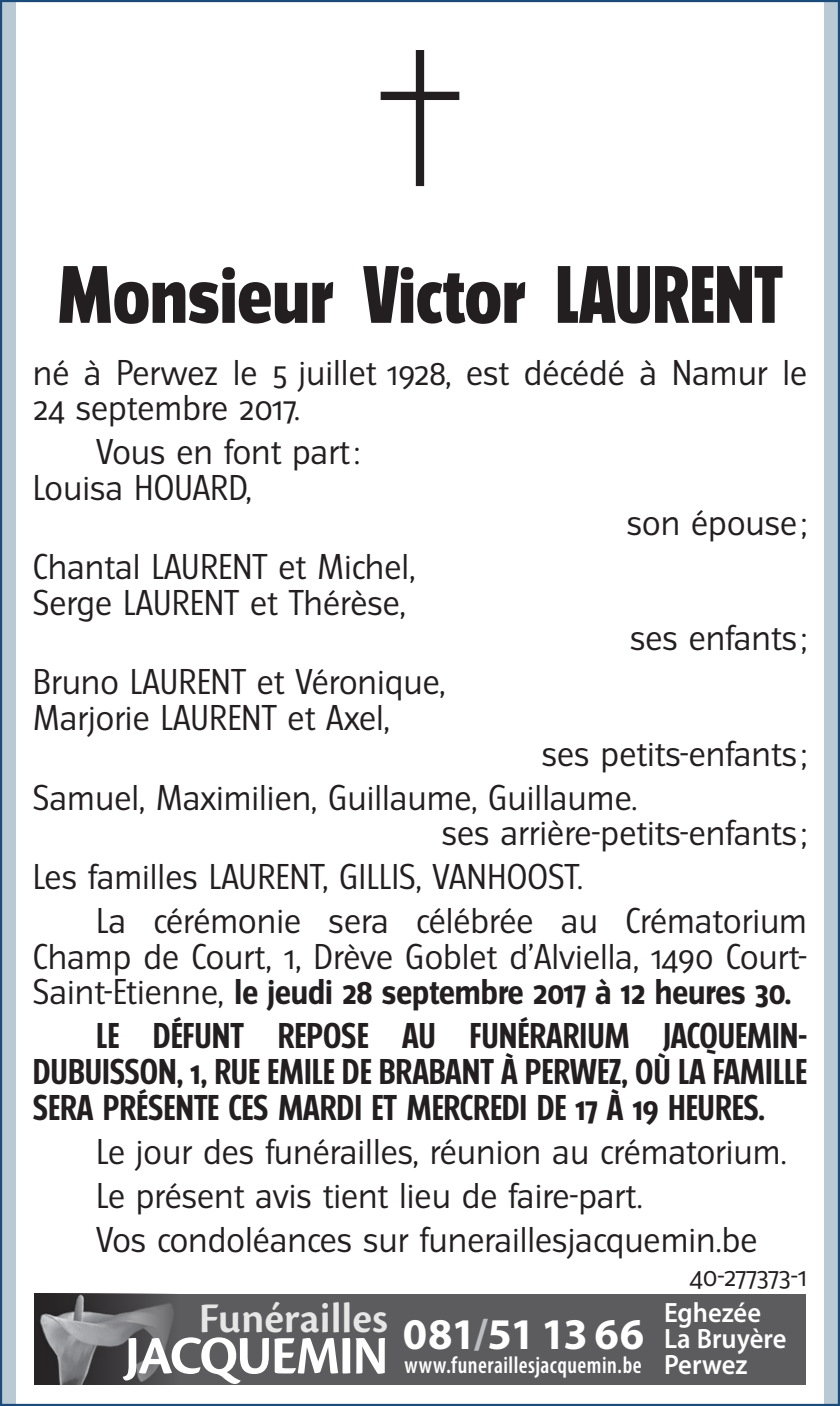
<style>
.page{position:relative;width:840px;height:1406px;background:#fff}
.page>*{position:absolute;margin:0;border:0;box-sizing:border-box;transform-origin:0 0}
.t1{font:800 72.8px "Turmino";color:#231f20}
.t2{font:700 56px "Cronos Pro";letter-spacing:-.03em;color:#fff;scale:.96 1}
.t3{font:600 44px "Cronos Pro";color:#fff}
.t4{font:32px/35.6px "Turmino";color:#231f20}
.t5{font:700 32px/35.6px "Turmino";color:#231f20;text-align:justify}
.t6{font:600 28px/26px "Myriad Pro";color:#fff;scale:.95 1}
.t7{font:25.6px "Turmino";letter-spacing:-.005em;color:#231f20}
.t8{font:600 condensed 24px "Myriad Pro";letter-spacing:.02em;color:#fff;scale:.94 1}
.s1{font-weight:700}
</style>
<div class="page">
<div style="left:0;top:0;width:16px;height:1406px;background:#bacad5"></div>
<div style="left:823px;top:0;width:16px;height:1406px;background:#bacad5"></div>
<svg style="left:380px;top:50px;width:79px;height:136px"></svg>
<div style="left:34px;top:1294px;width:771px;height:91px;background:#5c5c5f"></div>
<img style="left:34px;top:1294px;width:139px;height:91px">
<h1 class="t1" style="left:57px;top:251px;width:726px">Monsieur Victor LAURENT</h1>
<p class="t4" style="left:33px;top:355px;width:775px">né à Perwez le 5 juillet 1928, est décédé à Namur le<br>24 septembre 2017.</p>
<p class="t4" style="left:33px;top:434px;width:328px;text-indent:63px">Vous en font part:<br>Louisa HOUARD,</p>
<p class="t4" style="left:626px;top:505px;width:182px">son épouse;</p>
<p class="t4" style="left:33px;top:549px;width:384px">Chantal LAURENT et Michel,<br>Serge LAURENT et Thérèse,</p>
<p class="t4" style="left:629px;top:620px;width:178px">ses enfants ;</p>
<p class="t4" style="left:33px;top:664px;width:414px">Bruno LAURENT et Véronique,<br>Marjorie LAURENT et Axel,</p>
<p class="t4" style="left:33px;top:731px;width:775px;line-height:44px;text-indent:508px">ses petits-enfants ;<br>Samuel, Maximilien, Guillaume, Guillaume.</p>
<p class="t4" style="left:33px;top:811px;width:775px;line-height:44px;text-indent:409px">ses arrière-petits-enfants ;<br>Les familles LAURENT, GILLIS, VANHOOST.</p>
<p class="t4" style="left:33px;top:903px;width:775px;text-align:justify;text-indent:63px">La cérémonie sera célébrée au Crématorium Champ de Court, 1, Drève Goblet d’Alviella, 1490 Court-Saint-Etienne, <span class="s1">le jeudi 28 septembre 2017 à 12 heures 30.</span></p>
<p class="t5" style="left:33px;top:1018px;width:775px;text-indent:63px">LE DÉFUNT REPOSE AU FUNÉRARIUM JACQUEMIN-DUBUISSON, 1, RUE EMILE DE BRABANT À PERWEZ, OÙ LA FAMILLE SERA PRÉSENTE CES MARDI ET MERCREDI DE 17 À 19 HEURES.</p>
<p class="t4" style="left:96px;top:1129px;width:691px;line-height:44px">Le jour des funérailles, réunion au crématorium.<br>Le présent avis tient lieu de faire-part.<br>Vos condoléances sur funeraillesjacquemin.be</p>
<p class="t7" style="left:689px;top:1260px;width:119px">40‑277373‑1</p>
<h3 class="t3" style="left:198px;top:1293px;width:191px">Funérailles</h3>
<p class="t6" style="left:663px;top:1299px;width:130px">Eghezée<br>La Bruyère<br>Perwez</p>
<h2 class="t2" style="left:125px;top:1324px;width:542px">JACQUEMIN <sup>081</sup><sup>/</sup><sup>51</sup> <sup>13</sup> <sup>66</sup></h2>
<p class="t8" style="left:404px;top:1352px;width:254px">www.funeraillesjacquemin.be</p>
</div>
